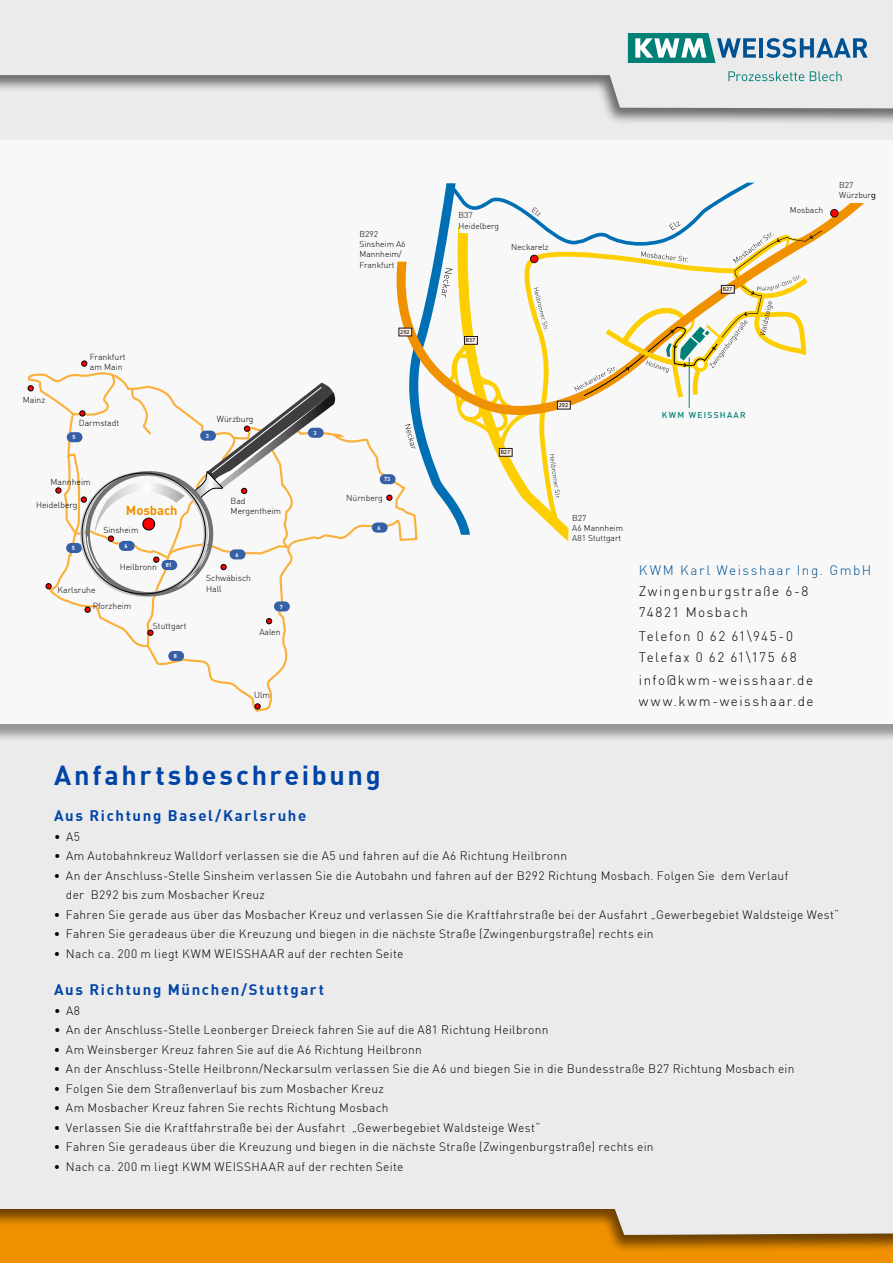
<style>
.page{position:relative;width:893px;height:1263px;background:#fff}
.page>*{position:absolute;margin:0;border:0;box-sizing:border-box;transform-origin:0 0}
.t1{font:700 27px "DIN";letter-spacing:.1em;color:#0044a6}
.t2{font:700 15px "DIN";letter-spacing:.11em;color:#0044a6}
.t3{font:300 13.5px/21px "DIN";letter-spacing:.11em;color:#000}
.t4{font:300 13.5px "DIN";letter-spacing:.11em;color:#005192}
.t5{font:700 12.9px "DIN";color:#f09100}
.t6{font:300 12px/19.5px "DIN";letter-spacing:.025em;color:#000}
.t7{font:300 8.55px/10.4px "DIN";color:#000}
.t8{font:300 8.4px/10.2px "DIN";color:#000}
.t9{font:500 8.4px "DIN";letter-spacing:.15em;color:#008076}
.t10{font:6px "Myriad Pro";color:#000}
.t11{font:700 5.7px "DIN";color:#fff}
.s1{font-family:"Myriad Pro";font-weight:400}
</style>
<div class="page">
<div style="left:0;top:0;width:893px;height:189px;background:#ebebec"></div>
<div style="left:0;top:75px;width:893px;height:1164px;background:#ebebec"></div>
<div style="left:0;top:1206px;width:893px;height:57px;background:#000;opacity:.55"></div>
<svg style="left:628px;top:33px;width:128px;height:30px"></svg>
<hr style="left:760px;top:38px;width:3px;height:20px;background:#005192">
<svg style="left:766px;top:38px;width:102px;height:20px"></svg>
<svg style="left:728px;top:71px;width:76px;height:10px"></svg>
<svg style="left:810px;top:71px;width:32px;height:10px"></svg>
<div style="left:0;top:142px;width:893px;height:600px;background:#000;opacity:.55"></div>
<div style="left:0;top:140px;width:893px;height:584px;background:#f8f8f8"></div>
<svg style="left:27px;top:372px;width:389px;height:340px"></svg>
<div style="left:380px;top:474px;width:16px;height:10px;background:#3560a6;border-radius:5px"></div>
<div style="left:372px;top:522px;width:16px;height:11px;background:#3560a6;border-radius:5px"></div>
<div style="left:274px;top:601px;width:16px;height:10px;background:#3560a6;border-radius:5px"></div>
<div style="left:168px;top:651px;width:16px;height:10px;background:#3560a6;border-radius:5px"></div>
<svg style="left:82px;top:361px;width:5px;height:5px"></svg>
<svg style="left:387px;top:495px;width:5px;height:5px"></svg>
<svg style="left:28px;top:386px;width:5px;height:5px"></svg>
<svg style="left:148px;top:630px;width:5px;height:5px"></svg>
<svg style="left:255px;top:704px;width:5px;height:5px"></svg>
<svg style="left:85px;top:607px;width:5px;height:5px"></svg>
<svg style="left:266px;top:618px;width:6px;height:6px"></svg>
<svg style="left:46px;top:373px;width:291px;height:224px"></svg>
<svg style="left:397px;top:203px;width:467px;height:212px"></svg>
<div style="left:399px;top:328px;width:13px;height:8px;background:#fef0e8"></div>
<div style="left:831px;top:209px;width:7px;height:8px;background:#f00;border-radius:50%"></div>
<div style="left:830px;top:209px;width:8px;height:8px;border:1px solid #1a171b;border-radius:50%"></div>
<svg style="left:405px;top:183px;width:417px;height:357px"></svg>
<p class="t7" style="left:23px;top:394px;width:24px">Mainz</p>
<p class="t7" style="left:90px;top:351px;width:37px">Frankfurt am Main</p>
<p class="t7" style="left:79px;top:418px;width:42px">Darmstadt</p>
<p class="t11" style="left:72px;top:434px;width:5px">5</p>
<p class="t7" style="left:51px;top:476px;width:42px">Mannheim</p>
<p class="t7" style="left:36px;top:499px;width:43px">Heidelberg</p>
<p class="t11" style="left:72px;top:544px;width:5px">5</p>
<p class="t7" style="left:58px;top:584px;width:39px">Karlsruhe</p>
<p class="t5" style="left:126px;top:501px;width:53px">Mosbach</p>
<p class="t7" style="left:103px;top:525px;width:37px">Sinsheim</p>
<p class="t11" style="left:125px;top:542px;width:5px">6</p>
<p class="t7" style="left:120px;top:562px;width:39px">Heilbronn</p>
<p class="t11" style="left:166px;top:561px;width:8px">81</p>
<p class="t7" style="left:93px;top:600px;width:40px">Pforzheim</p>
<p class="t7" style="left:153px;top:620px;width:35px">Stuttgart</p>
<p class="t11" style="left:174px;top:652px;width:5px">8</p>
<p class="t11" style="left:206px;top:432px;width:5px">3</p>
<p class="t7" style="left:217px;top:414px;width:38px">Würzburg</p>
<p class="t7" style="left:231px;top:496px;width:52px">Bad<br>Mergentheim</p>
<p class="t11" style="left:235px;top:551px;width:5px">6</p>
<p class="t7" style="left:206px;top:573px;width:46px">Schwäbisch<br>Hall</p>
<p class="t11" style="left:280px;top:603px;width:5px">7</p>
<p class="t7" style="left:259px;top:627px;width:23px">Aalen</p>
<p class="t7" style="left:254px;top:690px;width:17px">Ulm</p>
<p class="t8" style="left:360px;top:229px;width:48px">B292<br>Sinsheim A6<br>Mannheim/<br>Frankfurt</p>
<p class="t10" style="left:400px;top:328px;width:11px">292</p>
<p class="t11" style="left:314px;top:429px;width:5px">3</p>
<p class="t11" style="left:384px;top:476px;width:8px">73</p>
<p class="t7" style="left:346px;top:493px;width:38px">Nürnberg</p>
<p class="t11" style="left:377px;top:524px;width:5px">6</p>
<p class="t8" style="left:458px;top:210px;width:42px">B37<br>Heidelberg</p>
<p class="t8" style="left:511px;top:242px;width:39px">Neckarelz</p>
<p class="t10" style="left:466px;top:337px;width:11px">B37</p>
<p class="t10" style="left:723px;top:286px;width:11px">B27</p>
<p class="t8" style="left:790px;top:204px;width:35px">Mosbach</p>
<p class="t8" style="left:839px;top:180px;width:38px">B27<br>Würzbur<span class="s1">g</span></p>
<p class="t10" style="left:501px;top:449px;width:11px">B27</p>
<p class="t10" style="left:559px;top:401px;width:11px">292</p>
<p class="t9" style="left:662px;top:410px;width:85px">KWM WEISSHAAR</p>
<p class="t8" style="left:572px;top:512px;width:52px">B27<br>A6 Mannheim<br>A81 Stuttgart</p>
<p class="t4" style="left:639px;top:562px;width:234px">KWM Karl Weisshaar Ing. GmbH</p>
<p class="t3" style="left:639px;top:581px;width:171px">Zwingenburgstraße 6-8<br>74821 Mosbach</p>
<p class="t3" style="left:639px;top:625px;width:159px">Telefon 0 62 61\945-0<br>Telefax 0 62 61\175 68</p>
<p class="t3" style="left:639px;top:669px;width:176px">info@kwm-weisshaar.de www.kwm-weisshaar.de</p>
<h1 class="t1" style="left:54px;top:758px;width:328px">Anfahrtsbeschreibung</h1>
<p class="t2" style="left:54px;top:806px;width:254px">Aus Richtung Basel/Karlsruhe</p>
<p class="t6" style="left:54px;top:827px;width:27px">• A5</p>
<p class="t6" style="left:54px;top:846px;width:515px">• Am Autobahnkreuz Walldorf verlassen sie die A5 und fahren auf die A6 Richtung Heilbronn</p>
<p class="t6" style="left:66px;top:866px;width:724px;text-indent:-12px">• An der Anschluss-Stelle Sinsheim verlassen Sie die Autobahn und fahren auf der B292 Richtung Mosbach. Folgen Sie dem Verlauf der B292 bis zum Mosbacher Kreuz</p>
<p class="t6" style="left:54px;top:905px;width:787px">• Fahren Sie gerade aus über das Mosbacher Kreuz und verlassen Sie die Kraftfahrstraße bei der Ausfahrt „Gewerbegebiet Waldsteige West“</p>
<p class="t6" style="left:54px;top:924px;width:601px">• Fahren Sie geradeaus über die Kreuzung und biegen in die nächste Straße (Zwingenburgstraße) rechts ein</p>
<p class="t6" style="left:54px;top:944px;width:351px">• Nach ca. 200 m liegt KWM WEISSHAAR auf der rechten Seite</p>
<p class="t2" style="left:54px;top:980px;width:272px">Aus Richtung München/Stuttgart</p>
<p class="t6" style="left:54px;top:1001px;width:28px">• A8</p>
<p class="t6" style="left:54px;top:1020px;width:496px">• An der Anschluss-Stelle Leonberger Dreieck fahren Sie auf die A81 Richtung Heilbronn</p>
<p class="t6" style="left:54px;top:1040px;width:369px">• Am Weinsberger Kreuz fahren Sie auf die A6 Richtung Heilbronn</p>
<p class="t6" style="left:54px;top:1059px;width:742px">• An der Anschluss-Stelle Heilbronn/Neckarsulm verlassen Sie die A6 und biegen Sie in die Bundesstraße B27 Richtung Mosbach ein</p>
<p class="t6" style="left:54px;top:1079px;width:331px">• Folgen Sie dem Straßenverlauf bis zum Mosbacher Kreuz</p>
<p class="t6" style="left:54px;top:1098px;width:336px">• Am Mosbacher Kreuz fahren Sie rechts Richtung Mosbach</p>
<p class="t6" style="left:54px;top:1118px;width:488px">• Verlassen Sie die Kraftfahrstraße bei der Ausfahrt „Gewerbegebiet Waldsteige West“</p>
<p class="t6" style="left:54px;top:1137px;width:601px">• Fahren Sie geradeaus über die Kreuzung und biegen in die nächste Straße (Zwingenburgstraße) rechts ein</p>
<p class="t6" style="left:54px;top:1157px;width:351px">• Nach ca. 200 m liegt KWM WEISSHAAR auf der rechten Seite</p>
</div>
